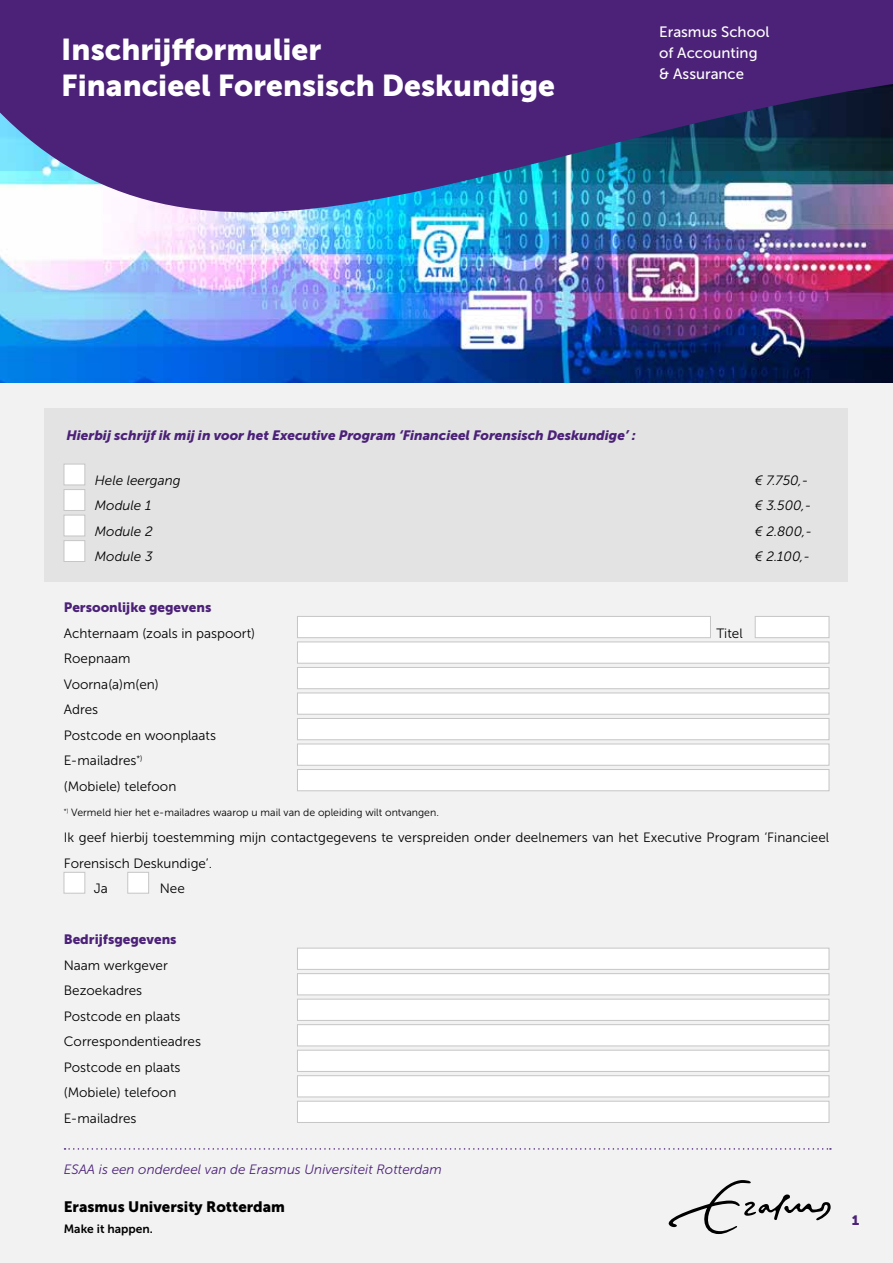
<style>
.page{position:relative;width:893px;height:1263px;background:#f0f0f0}
.page>*{position:absolute;margin:0;border:0;box-sizing:border-box;transform-origin:0 0}
.t1{font:30px/36px "Museo Sans 900";color:#fff}
.t2{font:15px/21px "Museo Sans 500";color:#fff}
.t3{font:15px "Museo Sans 900";color:#000}
.t4{font:13.5px/25.5px "Museo Sans 300";color:#000}
.t5{font:italic 13.5px "Museo Sans 900";color:#4c2178}
.t6{font:italic 13.5px "Museo Sans 300";color:#000}
.t7{font:italic 13.5px "Museo Sans 300";color:#4c2178}
.t8{font:13.5px "Museo Sans 900";color:#4c2178}
.t9{font:12px "Museo Sans 700";color:#000}
.t10{font:10.5px "Museo Sans 300";color:#000}
</style>
<div class="page">
<svg style="left:669px;top:1180px;width:162px;height:54px"></svg>
<svg style="left:65px;top:1148px;width:766px;height:2px"></svg>
<img style="left:0;top:226px;width:893px;height:157px">
<img style="left:0;top:0;width:893px;height:226px">
<div style="left:45px;top:408px;width:803px;height:174px;background:#e3e3e3"></div>
<div style="left:64px;top:489px;width:21px;height:22px;background:#fff;border:1px solid #c6c6c6"></div>
<div style="left:64px;top:464px;width:21px;height:21px;background:#fff;border:1px solid #c6c6c6"></div>
<div style="left:64px;top:515px;width:21px;height:21px;background:#fff;border:1px solid #c6c6c6"></div>
<div style="left:64px;top:540px;width:21px;height:22px;background:#fff;border:1px solid #c6c6c6"></div>
<div style="left:128px;top:872px;width:21px;height:21px;background:#fff;border:1px solid #c6c6c6"></div>
<div style="left:64px;top:872px;width:21px;height:21px;background:#fff;border:1px solid #c6c6c6"></div>
<div style="left:297px;top:616px;width:414px;height:22px;background:#fff;border:1px solid #c6c6c6"></div>
<div style="left:297px;top:642px;width:532px;height:21px;background:#fff;border:1px solid #c6c6c6"></div>
<div style="left:297px;top:667px;width:532px;height:22px;background:#fff;border:1px solid #c6c6c6"></div>
<div style="left:755px;top:616px;width:74px;height:22px;background:#fff;border:1px solid #c6c6c6"></div>
<div style="left:297px;top:693px;width:532px;height:21px;background:#fff;border:1px solid #c6c6c6"></div>
<div style="left:297px;top:718px;width:532px;height:22px;background:#fff;border:1px solid #c6c6c6"></div>
<div style="left:297px;top:744px;width:532px;height:21px;background:#fff;border:1px solid #c6c6c6"></div>
<div style="left:297px;top:769px;width:532px;height:22px;background:#fff;border:1px solid #c6c6c6"></div>
<div style="left:297px;top:948px;width:532px;height:21px;background:#fff;border:1px solid #c6c6c6"></div>
<div style="left:297px;top:973px;width:532px;height:22px;background:#fff;border:1px solid #c6c6c6"></div>
<div style="left:297px;top:999px;width:532px;height:21px;background:#fff;border:1px solid #c6c6c6"></div>
<div style="left:297px;top:1024px;width:532px;height:22px;background:#fff;border:1px solid #c6c6c6"></div>
<div style="left:297px;top:1050px;width:532px;height:21px;background:#fff;border:1px solid #c6c6c6"></div>
<div style="left:297px;top:1075px;width:532px;height:22px;background:#fff;border:1px solid #c6c6c6"></div>
<div style="left:297px;top:1101px;width:532px;height:22px;background:#fff;border:1px solid #c6c6c6"></div>
<h1 class="t1" style="left:61px;top:31px;width:495px">Inschrijfformulier<br>Financieel Forensisch Deskundige</h1>
<p class="t2" style="left:659px;top:21px;width:112px">Erasmus School of Accounting &amp; Assurance</p>
<p class="t5" style="left:66px;top:427px;width:571px">Hierbij schrijf ik mij in voor het Executive Program ‘Financieel Forensisch Deskundige’ :</p>
<p class="t6" style="left:95px;top:473px;width:87px">Hele leergang</p>
<p class="t6" style="left:755px;top:473px;width:55px">€ 7.750,-</p>
<p class="t6" style="left:95px;top:498px;width:58px">Module 1</p>
<p class="t6" style="left:755px;top:498px;width:58px">€ 3.500,-</p>
<p class="t6" style="left:95px;top:524px;width:59px">Module 2</p>
<p class="t6" style="left:755px;top:524px;width:59px">€ 2.800,-</p>
<p class="t6" style="left:95px;top:549px;width:59px">Module 3</p>
<p class="t6" style="left:755px;top:549px;width:57px">€ 2.100,-</p>
<p class="t8" style="left:64px;top:600px;width:149px">Persoonlijke gegevens</p>
<p class="t4" style="left:64px;top:621px;width:193px">Achternaam (zoals in paspoort)</p>
<p class="t4" style="left:716px;top:621px;width:28px">Titel</p>
<p class="t4" style="left:64px;top:646px;width:154px">Roepnaam<br>Voorna(a)m(en)<br>Adres<br>Postcode en woonplaats<br>E-mailadres<sup>*)<br></sup>(Mobiele) telefoon</p>
<p class="t10" style="left:64px;top:807px;width:377px"><sup>*)</sup> Vermeld hier het e-mailadres waarop u mail van de opleiding wilt ontvangen.</p>
<p class="t4" style="left:64px;top:825px;width:767px">Ik geef hierbij toestemming mijn contactgegevens te verspreiden onder deelnemers van het Executive Program ‘Financieel</p>
<p class="t4" style="left:64px;top:850px;width:150px">Forensisch Deskundige’.</p>
<p class="t4" style="left:94px;top:876px;width:16px">Ja</p>
<p class="t4" style="left:160px;top:876px;width:27px">Nee</p>
<p class="t8" style="left:64px;top:932px;width:114px">Bedrijfsgegevens</p>
<p class="t4" style="left:64px;top:952px;width:139px">Naam werkgever<br>Bezoekadres<br>Postcode en plaats<br>Correspondentieadres<br>Postcode en plaats (Mobiele) telefoon<br>E-mailadres</p>
<p class="t7" style="left:64px;top:1162px;width:380px">ESAA is een onderdeel van de Erasmus Universiteit Rotterdam</p>
<p class="t3" style="left:64px;top:1198px;width:223px">Erasmus University Rotterdam</p>
<p class="t9" style="left:64px;top:1222px;width:91px">Make it happen.</p>
<p class="t8" style="left:852px;top:1212px;width:9px">1</p>
</div>
